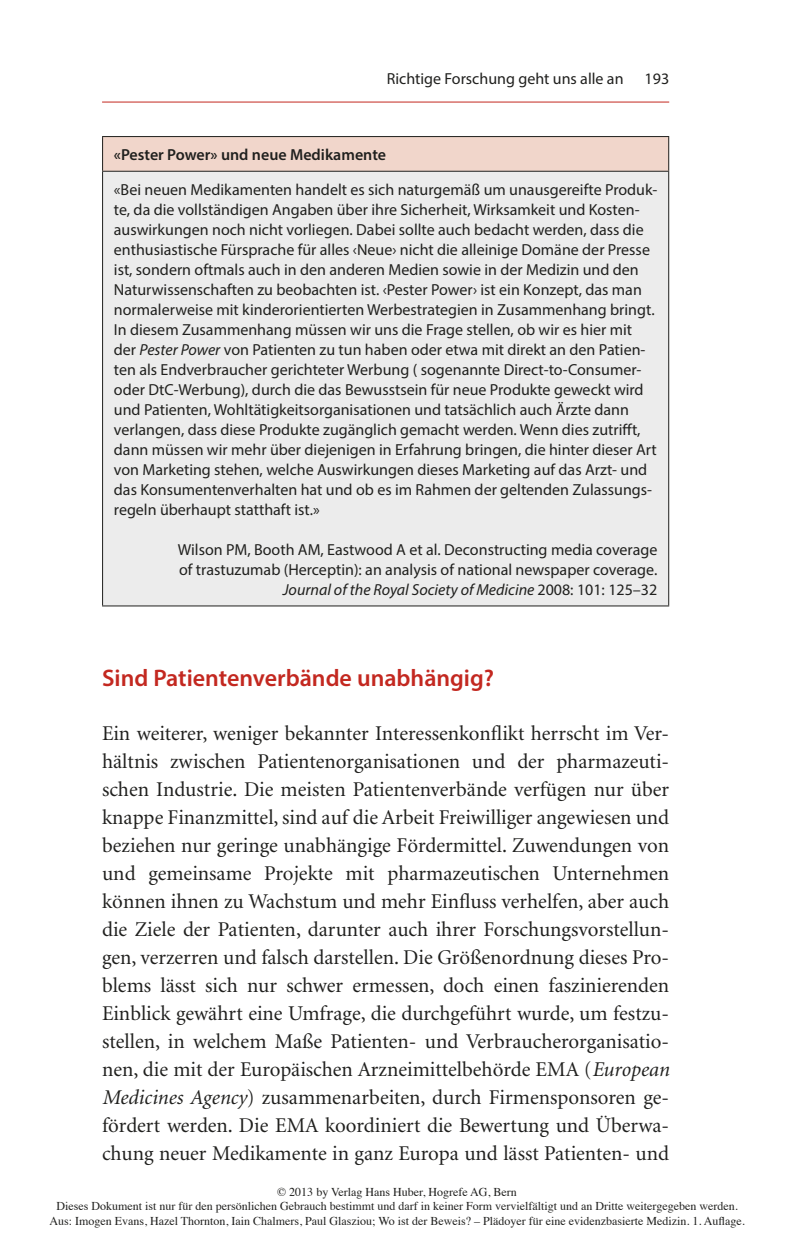
<style>
.page{position:relative;width:794px;height:1236px;background:#fff}
.page>*{position:absolute;margin:0;border:0;box-sizing:border-box;transform-origin:0 0}
.U2{font:600 24px "Myriad Pro";color:#c32820}
.gs_stumpf{font:21px/28px "Minion";color:#20201e;text-align:justify}
.Kasten_gs{font:16px/20px "Myriad Pro";color:#20201e}
.Kasten_U1{font:600 16px "Myriad Pro";color:#20201e}
.t1{font:12px/14.4px "Times";color:#20201e;text-align:center}
.s1{font-style:italic}
</style>
<div class="page">
<hr style="left:102px;top:102px;width:567px;height:1px;background:#c32820">
<div style="left:103px;top:137px;width:565px;height:34px;background:#f1d6cb"></div>
<div style="left:103px;top:171px;width:565px;height:435px;background:#ececec"></div>
<hr style="left:102px;top:136px;width:567px;height:1px;background:#20201e">
<hr style="left:102px;top:137px;width:1px;height:34px;background:#20201e">
<hr style="left:668px;top:137px;width:1px;height:34px;background:#20201e">
<hr style="left:102px;top:171px;width:567px;height:1px;background:#20201e">
<hr style="left:102px;top:172px;width:1px;height:433px;background:#20201e">
<hr style="left:668px;top:172px;width:1px;height:433px;background:#20201e">
<hr style="left:102px;top:605px;width:567px;height:1px;background:#20201e">
<p class="Kasten_gs" style="left:387px;top:68px;width:238px">Richtige Forschung geht uns alle an</p>
<p class="Kasten_gs" style="left:644px;top:68px;width:26px">193</p>
<p class="Kasten_U1" style="left:114px;top:144px;width:274px">«Pester Power» und neue Medikamente</p>
<p class="Kasten_gs" style="left:114px;top:179px;width:545px">«Bei neuen Medikamenten handelt es sich naturgemäß um unausgereifte Produk&shy;te, da die vollständigen Angaben über ihre Sicherheit, Wirksamkeit und Kosten&shy;auswirkungen noch nicht vorliegen. Dabei sollte auch bedacht werden, dass die enthusiastische Fürsprache für alles ‹Neue› nicht die alleinige Domäne der Presse ist, sondern oftmals auch in den anderen Medien sowie in der Medizin und den Naturwissenschaften zu beobachten ist. ‹Pester Power› ist ein Konzept, das man normalerweise mit kinderorientierten Werbestrategien in Zusammenhang bringt.<br>In diesem Zusammenhang müssen wir uns die Frage stellen, ob wir es hier mit der <span class="s1">Pester Power</span> von Patienten zu tun haben oder etwa mit direkt an den Patien&shy;ten als Endverbraucher gerichteter Werbung ( sogenannte Direct-to-Consumer&shy;oder DtC-Werbung), durch die das Bewusstsein für neue Produkte geweckt wird und Patienten, Wohltätigkeitsorganisationen und tatsächlich auch Ärzte dann verlangen, dass diese Produkte zugänglich gemacht werden. Wenn dies zutrifft, dann müssen wir mehr über diejenigen in Erfahrung bringen, die hinter dieser Art von Marketing stehen, welche Auswirkungen dieses Marketing auf das Arzt- und das Konsumentenverhalten hat und ob es im Rahmen der geltenden Zulassungs&shy;regeln überhaupt statthaft ist.»</p>
<p class="Kasten_gs" style="left:178px;top:539px;width:481px;text-align:right">Wilson PM, Booth AM, Eastwood A et al. Deconstructing media coverage of trastuzumab (Herceptin): an analysis of national newspaper coverage.<br><span class="s1">Journal of the Royal Society of Medicine</span> 2008: 101: 125–32</p>
<p class="U2" style="left:102px;top:663px;width:393px">Sind Patientenverbände unabhängig?</p>
<p class="gs_stumpf" style="left:102px;top:720px;width:568px">Ein weiterer, weniger bekannter Interessenkonflikt herrscht im Ver&shy;hältnis zwischen Patientenorganisationen und der pharmazeuti&shy;schen Industrie. Die meisten Patientenverbände verfügen nur über knappe Finanzmittel, sind auf die Arbeit Freiwilliger angewiesen und beziehen nur geringe unabhängige Fördermittel. Zuwendungen von und gemeinsame Projekte mit pharmazeutischen Unternehmen können ihnen zu Wachstum und mehr Einfluss verhelfen, aber auch die Ziele der Patienten, darunter auch ihrer Forschungsvorstellun&shy;gen, verzerren und falsch darstellen. Die Größenordnung dieses Pro&shy;blems lässt sich nur schwer ermessen, doch einen faszinierenden Einblick gewährt eine Umfrage, die durchgeführt wurde, um festzu&shy;stellen, in welchem Maße Patienten- und Verbraucherorganisatio&shy;nen, die mit der Europäischen Arzneimittelbehörde EMA (<span class="s1">European Medicines Agency</span>) zusammenarbeiten, durch Firmensponsoren ge&shy;fördert werden. Die EMA koordiniert die Bewertung und Überwa&shy;chung neuer Medikamente in ganz Europa und lässt Patienten- und</p>
<p class="t1" style="left:49px;top:1184px;width:697px">© 2013 by Verlag Hans Huber, Hogrefe AG, Bern<br>Dieses Dokument ist nur für den persönlichen Gebrauch bestimmt und darf in keiner Form vervielfältigt und an Dritte weitergegeben werden.<br>Aus: Imogen Evans, Hazel Thornton, Iain Chalmers, Paul Glasziou; Wo ist der Beweis? – Plädoyer für eine evidenzbasierte Medizin. 1. Auflage.</p>
</div>
